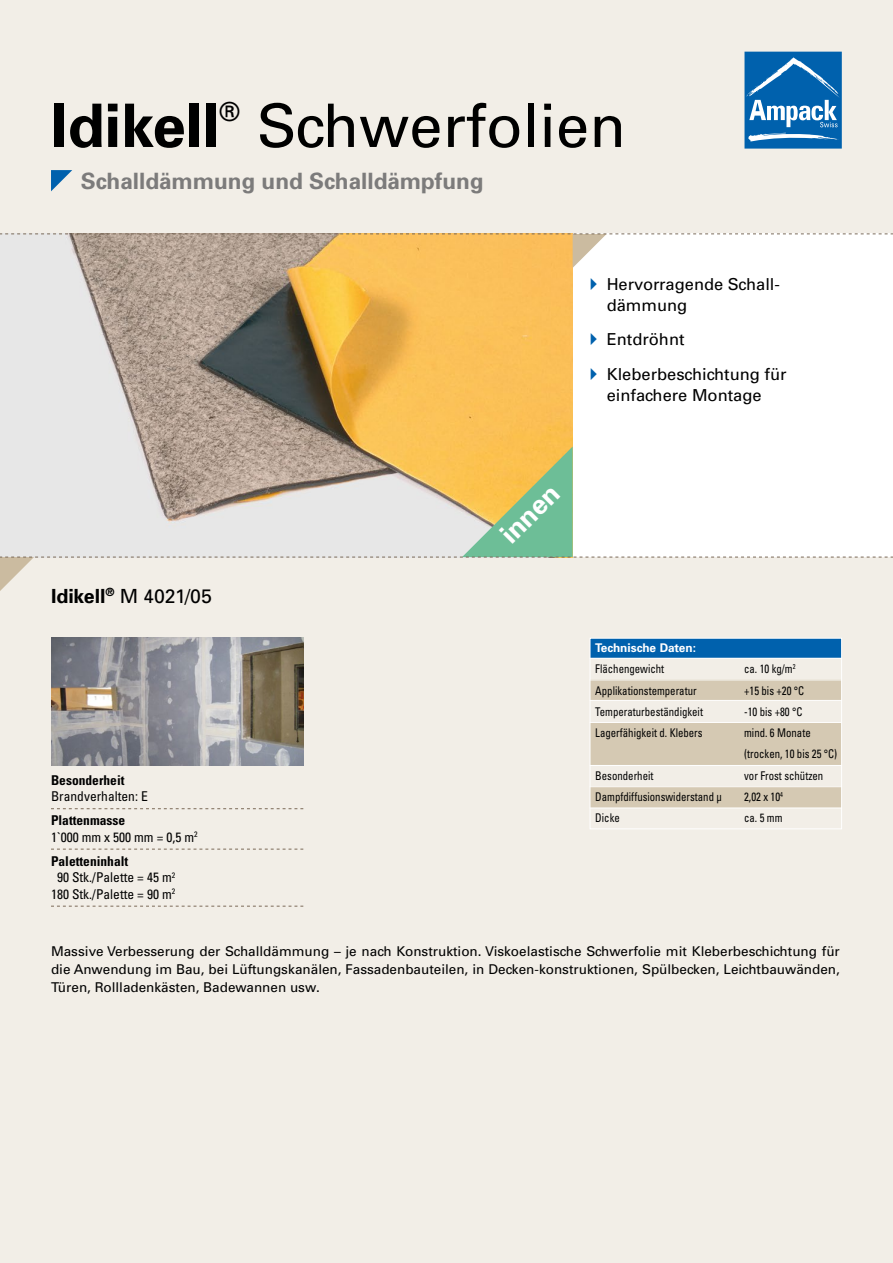
<style>
.page{position:relative;width:893px;height:1263px;background:#f2eee7}
.page>*{position:absolute;margin:0;border:0;box-sizing:border-box;transform-origin:0 0}
.t1{font:60px "Univers";color:#000}
.t2{font:700 60px "Univers";color:#000}
.t3{font:700 26.85px "Univers";color:#fff}
.t4{font:26.25px "Univers";color:#000}
.t5{font:700 22.5px "Univers";color:#7c7b7b}
.t6{font:19.5px "Univers";letter-spacing:-.005em;color:#000}
.t7{font:16.5px/21px "Univers";color:#000}
.t8{font:13.5px/18px "Univers";color:#000;text-align:justify}
.t9{font:condensed 13.5px/16.5px "Univers";color:#000}
.t10{font:700 condensed 13.5px "Univers";color:#000}
.t11{font:condensed 12px/21.3px "Univers";color:#000;scale:.9 1}
.t12{font:700 12px "Univers";color:#fff}
.s1{font-weight:700}
</style>
<div class="page">
<div style="left:573px;top:234px;width:320px;height:323px;background:#fff"></div>
<img style="left:0;top:268px;width:573px;height:178px">
<svg style="left:51px;top:849px;width:252px;height:1px"></svg>
<svg style="left:51px;top:906px;width:252px;height:1px"></svg>
<svg style="left:51px;top:808px;width:252px;height:1px"></svg>
<img style="left:51px;top:638px;width:252px;height:127px">
<div style="left:744px;top:52px;width:98px;height:97px;background:#0061ad"></div>
<svg style="left:748px;top:133px;width:91px;height:9px"></svg>
<svg style="left:746px;top:57px;width:94px;height:70px"></svg>
<svg style="left:51px;top:170px;width:21px;height:21px"></svg>
<div style="left:590px;top:638px;width:251px;height:20px;background:#0061ad"></div>
<div style="left:590px;top:679px;width:251px;height:22px;background:#d5c9b3"></div>
<div style="left:590px;top:722px;width:251px;height:43px;background:#d5c9b3"></div>
<div style="left:590px;top:786px;width:251px;height:21px;background:#d5c9b3"></div>
<hr style="left:590px;top:658px;width:252px;height:1px;background:#fff">
<hr style="left:590px;top:700px;width:252px;height:1px;background:#fff">
<hr style="left:590px;top:765px;width:252px;height:1px;background:#fff">
<hr style="left:590px;top:679px;width:252px;height:1px;background:#fff">
<hr style="left:590px;top:722px;width:252px;height:1px;background:#fff">
<hr style="left:590px;top:786px;width:252px;height:1px;background:#fff">
<hr style="left:590px;top:807px;width:252px;height:1px;background:#fff">
<div style="left:590px;top:638px;width:252px;height:191px;border:1px solid #fff"></div>
<svg style="left:0;top:233px;width:893px;height:35px"></svg>
<svg style="left:0;top:446px;width:893px;height:145px"></svg>
<h1 class="t2" style="left:51px;top:87px;width:170px">Idikell</h1>
<h3 class="t4" style="left:219px;top:96px;width:22px">®</h3>
<h1 class="t1" style="left:257px;top:88px;width:371px">Schwerfolien</h1>
<h3 class="t5" style="left:81px;top:166px;width:404px">Schalldämmung und Schalldämpfung</h3>
<h3 class="t6" style="left:51px;top:584px;width:162px"><span class="s1">Idikell</span><sup>®</sup> M 4021/05</h3>
<p class="t10" style="left:51px;top:772px;width:75px">Besonderheit</p>
<p class="t9" style="left:51px;top:788px;width:98px">Brandverhalten: E</p>
<p class="t9" style="left:51px;top:812px;width:148px"><span class="s1">Plattenmasse<br></span>1`000 mm x 500 mm = 0,5 m<sup>2</sup></p>
<p class="t10" style="left:51px;top:853px;width:79px">Paletteninhalt</p>
<p class="t9" style="left:57px;top:869px;width:120px">90 Stk./Palette = 45 m<sup>2</sup></p>
<p class="t9" style="left:51px;top:885px;width:126px">180 Stk./Palette = 90 m<sup>2</sup></p>
<h2 class="t3" style="left:493px;top:526px;width:72px;rotate:-45deg">innen</h2>
<p class="t7" style="left:607px;top:273px;width:175px">Hervorragende Schall&shy;dämmung</p>
<p class="t7" style="left:607px;top:322px;width:181px;line-height:34.5px">Entdröhnt<br>Kleberbeschichtung für</p>
<p class="t7" style="left:607px;top:384px;width:157px">einfachere Montage</p>
<p class="t12" style="left:595px;top:640px;width:102px">Technische Daten:</p>
<p class="t11" style="left:595px;top:658px;width:78px">Flächengewicht</p>
<p class="t11" style="left:744px;top:658px;width:59px">ca. 10 kg/m<sup>2</sup></p>
<p class="t11" style="left:595px;top:679px;width:114px">Applikationstemperatur</p>
<p class="t11" style="left:744px;top:679px;width:68px">+15 bis +20 °C</p>
<p class="t11" style="left:595px;top:701px;width:121px">Temperaturbeständigkeit</p>
<p class="t11" style="left:744px;top:701px;width:66px">-10 bis +80 °C</p>
<p class="t11" style="left:595px;top:722px;width:121px">Lagerfähigkeit d. Klebers</p>
<p class="t11" style="left:744px;top:722px;width:105px">mind. 6 Monate (trocken, 10 bis 25 °C)</p>
<p class="t11" style="left:595px;top:765px;width:66px">Besonderheit</p>
<p class="t11" style="left:744px;top:765px;width:89px">vor Frost schützen</p>
<p class="t11" style="left:595px;top:786px;width:142px">Dampfdiffusionswiderstand μ</p>
<p class="t11" style="left:744px;top:786px;width:45px">2,02 x 10<sup>4</sup></p>
<p class="t11" style="left:595px;top:807px;width:29px">Dicke</p>
<p class="t11" style="left:744px;top:807px;width:44px">ca. 5 mm</p>
<p class="t8" style="left:51px;top:942px;width:790px">Massive Verbesserung der Schalldämmung – je nach Konstruktion. Viskoelastische Schwerfolie mit Kleberbeschichtung für die Anwendung im Bau, bei Lüftungskanälen, Fassadenbauteilen, in Decken-konstruktionen, Spülbecken, Leichtbauwänden, Türen, Rollladenkästen, Badewannen usw.</p>
</div>
